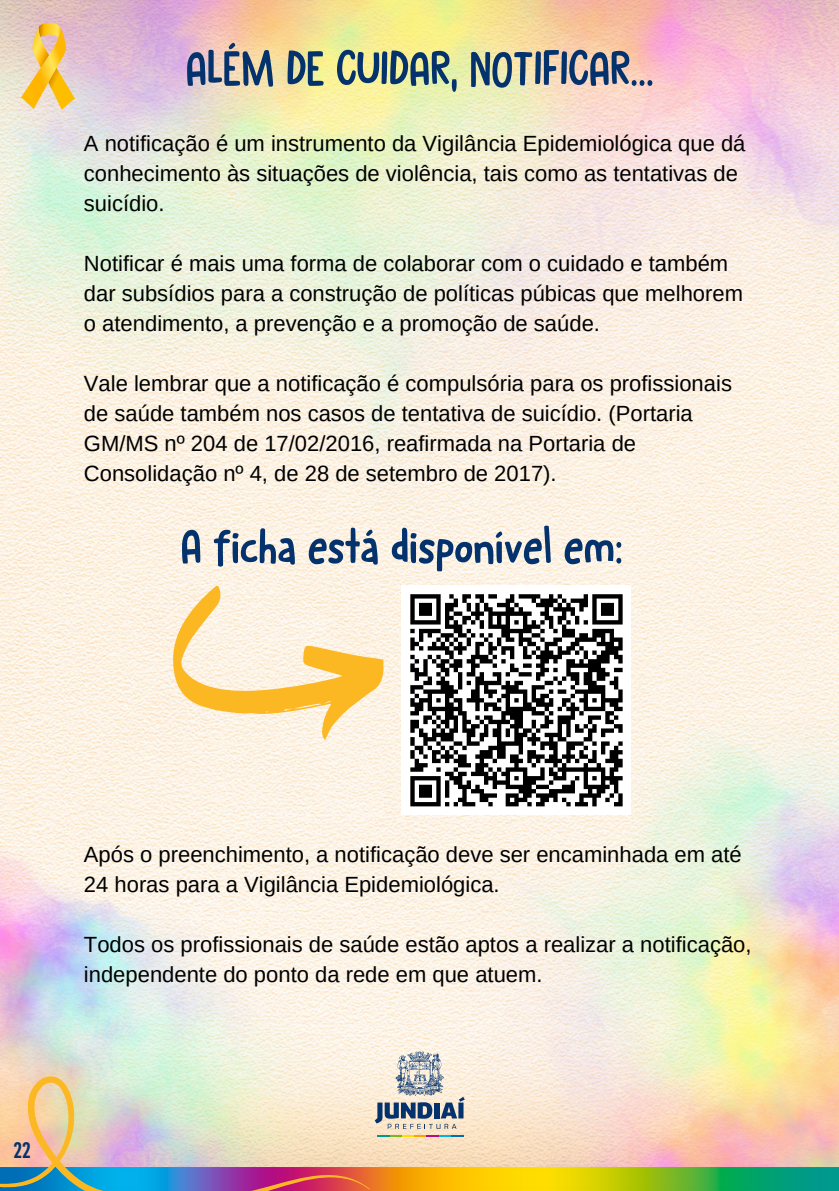
<style>
.page{position:relative;width:839px;height:1191px;background:#fff}
.page>*{position:absolute;margin:0;border:0;box-sizing:border-box;transform-origin:0 0}
.t1{font:50px "Kabouter DEMO";color:#03326c}
.t2{font:22px/30px "Arimo";color:#000}
.t3{font:600 22px "Flama Condensed";color:#03326c}
</style>
<div class="page">
<img style="left:384px;top:684px;width:454px;height:483px">
<img style="left:0;top:734px;width:437px;height:433px">
<img style="left:0;top:0;width:838px;height:684px">
<img style="left:370px;top:1190px;width:468px;height:1px">
<img style="left:370px;top:1167px;width:468px;height:23px">
<svg style="left:0;top:1074px;width:370px;height:117px;background:#cec4b9"></svg>
<svg style="left:377px;top:1135px;width:86px;height:1px"></svg>
<svg style="left:375px;top:1052px;width:90px;height:77px;background:#bdbebd"></svg>
<div style="left:401px;top:586px;width:230px;height:229px;background:#fff"></div>
<svg style="left:410px;top:594px;width:213px;height:213px"></svg>
<svg style="left:171px;top:586px;width:213px;height:154px"></svg>
<svg style="left:21px;top:22px;width:56px;height:88px;background:#efc87f"></svg>
<p class="t1" style="left:186px;top:36px;width:469px">ALÉM DE CUIDAR, NOTIFICAR...</p>
<p class="t2" style="left:84px;top:129px;width:663px">A notificação é um instrumento da Vigilância Epidemiológica que dá conhecimento às situações de violência, tais como as tentativas de suicídio.</p>
<p class="t2" style="left:84px;top:249px;width:660px">Notificar é mais uma forma de colaborar com o cuidado e também dar subsídios para a construção de políticas púbicas que melhorem o atendimento, a prevenção e a promoção de saúde.</p>
<p class="t2" style="left:84px;top:369px;width:649px">Vale lembrar que a notificação é compulsória para os profissionais de saúde também nos casos de tentativa de suicídio. (Portaria GM/MS nº 204 de 17/02/2016, reafirmada na Portaria de Consolidação nº 4, de 28 de setembro de 2017).</p>
<p class="t1" style="left:180px;top:514px;width:444px">A ficha está disponível em:</p>
<p class="t2" style="left:84px;top:839px;width:659px">Após o preenchimento, a notificação deve ser encaminhada em até<br>24 horas para a Vigilância Epidemiológica.</p>
<p class="t2" style="left:84px;top:929px;width:669px">Todos os profissionais de saúde estão aptos a realizar a notificação, independente do ponto da rede em que atuem.</p>
<p class="t3" style="left:14px;top:1136px;width:19px">22</p>
</div>
